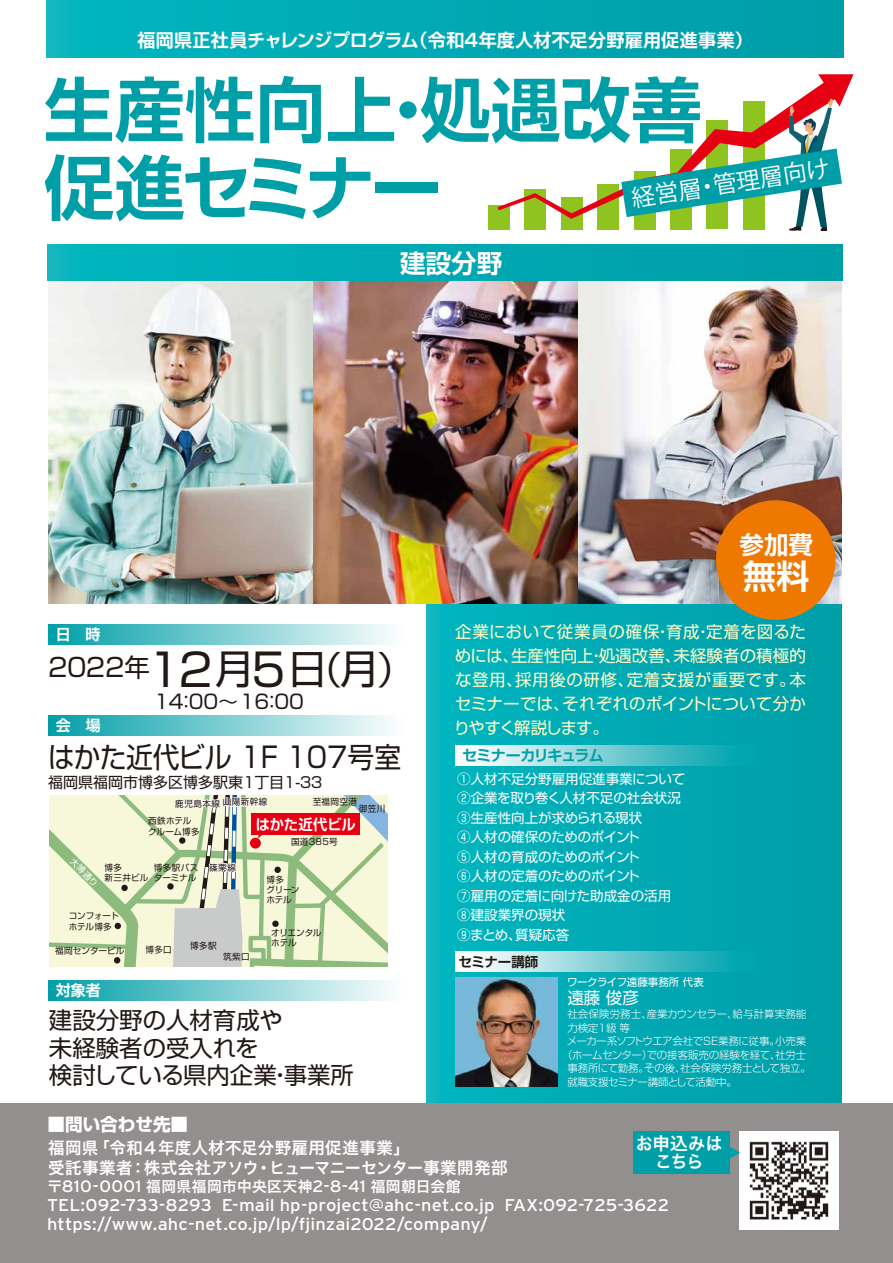
<style>
.page{position:relative;width:893px;height:1263px;background:#fff}
.page>*{position:absolute;margin:0;border:0;box-sizing:border-box;transform-origin:0 0}
.t1{font:700 70.5px/78px "Shin Go Pro De";color:#009fa8}
.t2{font:45px "Shin Go Pro";color:#221815}
.t3{font:700 33.45px "Shin Go Pro De";color:#fff}
.t4{font:28.5px "Shin Go Pro";color:#221815;scale:.94 1}
.t5{font:25.5px "Shin Go Pro";letter-spacing:-.195em;color:#221815}
.t6{font:700 25.5px "Shin Go Pro De";color:#fff}
.t7{font:700 24.45px "Shin Go Pro De";color:#fff}
.t8{font:23.55px "Koz Go Pr 6 N";color:#fff}
.t9{font:23.4px/27.8px "Shin Go Pro";color:#221815}
.t10{font:19.5px "Shin Go Pro";color:#221815}
.t11{font:700 18px "Shin Go Pro De";letter-spacing:.01em;color:#fff}
.t12{font:700 17.55px "Shin Go Pro";color:#fff}
.t13{font:17.4px/18px "Hiragino Sans W6";color:#fff;text-align:center;scale:.95 1}
.t14{font:16.95px/19.4px "Interstate";letter-spacing:.005em;color:#fff;scale:1.08 1}
.t15{font:16.5px/24px "Shin Go Pro";letter-spacing:.015em;color:#fffbc7;text-align:justify}
.t16{font:16.5px/19.5px "Hiragino Sans W6";letter-spacing:.025em;color:#fff}
.t17{font:16.5px "Shin Go Pro";color:#fff}
.t18{font:15px "Shin Go Pro";color:#221815}
.t19{font:700 15px "Shin Go Pro De";letter-spacing:-.04em;color:#009fa8}
.t20{font:700 15px "Shin Go Pro De";color:#fff}
.t21{font:14.7px "Hiragino Sans W6";letter-spacing:.025em;color:#fff}
.t22{font:700 14.55px "Shin Go Pro De";letter-spacing:-.01em;color:#fff}
.t23{font:13.5px/19.5px "Shin Go Pro";color:#fff}
.t24{font:700 13.5px "Shin Go Pro De";color:#221815}
.t25{font:300 10.5px "Shin Go Pro";letter-spacing:-.02em;color:#fff}
.t26{font:300 10.5px "Shin Go Pro";letter-spacing:-.04em;color:#fff}
.t27{font:300 10.5px "Shin Go Pro";letter-spacing:.005em;color:#fff}
.t28{font:10.5px "Shin Go Pro";letter-spacing:-.035em;color:#fff}
.t29{font:8.7px/10.2px "Shin Go Pro";letter-spacing:.03em;color:#221815}
.t30{font:8.7px/10.2px "Shin Go Pro";color:#221815}
.t31{font:8.7px/10.2px "Shin Go Pro";letter-spacing:-.01em;color:#221815}
.t32{font:8.7px "Shin Go Pro";letter-spacing:.05em;color:#221815}
.t33{font:8.7px/10.2px "Shin Go Pro";letter-spacing:-.015em;color:#221815}
.t34{font:8.7px/10.2px "Shin Go Pro";letter-spacing:-.035em;color:#221815}
.t35{font:8.7px "Shin Go Pro";color:#fff}
.s1{font-size:40.2px}
.s2{font-size:37.5px}
.s3{font-size:16.35px}
.s4{font-family:"Interstate";font-size:16.5px}
.s5{font-size:17.55px}
</style>
<div class="page">
<div style="left:426px;top:604px;width:416px;height:513px;background:linear-gradient(to right,#02b5be,#009ea8)"></div>
<div style="left:0;top:1103px;width:893px;height:160px;background:#928f8e"></div>
<div style="left:49px;top:624px;width:355px;height:20px;background:linear-gradient(to right,#019fa8,#fefefe)"></div>
<div style="left:49px;top:715px;width:355px;height:21px;background:linear-gradient(to right,#019fa8,#fffefe)"></div>
<svg style="left:455px;top:746px;width:356px;height:20px;background:#6ac8ce"></svg>
<svg style="left:455px;top:951px;width:356px;height:20px;background:#6ac8ce"></svg>
<div style="left:49px;top:980px;width:355px;height:20px;background:linear-gradient(to right,#019fa8,#fffefe)"></div>
<img style="left:455px;top:977px;width:103px;height:109px">
<img style="left:577px;top:281px;width:265px;height:323px">
<img style="left:313px;top:317px;width:264px;height:287px">
<img style="left:48px;top:317px;width:265px;height:287px">
<img style="left:47px;top:205px;width:664px;height:112px">
<div style="left:46px;top:0;width:798px;height:58px;background:#00a9b3"></div>
<div style="left:489px;top:205px;width:21px;height:24px;background:#8fc31f"></div>
<div style="left:525px;top:189px;width:21px;height:40px;background:#8fc31f"></div>
<div style="left:561px;top:197px;width:21px;height:32px;background:#8fc31f"></div>
<div style="left:598px;top:184px;width:21px;height:45px;background:#8fc31f"></div>
<div style="left:48px;top:244px;width:794px;height:37px;background:#00a9b3"></div>
<svg style="left:497px;top:184px;width:124px;height:35px"></svg>
<svg style="left:621px;top:74px;width:232px;height:157px"></svg>
<div style="left:716px;top:500px;width:119px;height:120px;background:#ee7800;border-radius:50%"></div>
<svg style="left:49px;top:795px;width:339px;height:172px;background:#dcdbbf"></svg>
<img style="left:740px;top:1131px;width:98px;height:99px">
<div style="left:633px;top:1131px;width:96px;height:42px;background:#009fa8"></div>
<svg style="left:729px;top:1146px;width:11px;height:13px"></svg>
<h3 class="t11" style="left:138px;top:25px;width:617px">福岡県正社員チャレンジプログラム（令和4年度人材不足分野雇用促進事業）</h3>
<h1 class="t1" style="left:44px;top:63px;width:659px">生産性向上・処遇改善促進セミナー</h1>
<h3 class="t6" style="left:400px;top:242px;width:103px">建設分野</h3>
<h3 class="t8" style="left:630px;top:186px;width:202px;rotate:-9deg">経営層・管理層向け</h3>
<p class="t20" style="left:56px;top:622px;width:46px">日　時</p>
<h2 class="t2" style="left:147px;top:632px;width:269px">12<span class="s1">月</span>5<span class="s1">日</span><span class="s2">（</span><span class="s1">月</span><span class="s2">）</span></h2>
<h3 class="t5" style="left:45px;top:646px;width:106px">２０２2年</h3>
<p class="t20" style="left:56px;top:713px;width:46px">会　場</p>
<h3 class="t10" style="left:154px;top:685px;width:151px">14：00～16：00</h3>
<h3 class="t4" style="left:48px;top:734px;width:377px">はかた近代ビル 1F 107号室</h3>
<p class="t18" style="left:48px;top:770px;width:277px">福岡県福岡市博多区博多駅東１丁目１-３３</p>
<p class="t30" style="left:148px;top:815px;width:53px">西鉄ホテルクルーム博多</p>
<p class="t29" style="left:105px;top:861px;width:45px">博多<br>新三井ビル</p>
<p class="t29" style="left:313px;top:795px;width:46px">至福岡空港</p>
<p class="t22" style="left:256px;top:812px;width:102px">はかた近代ビル</p>
<p class="t32" style="left:175px;top:796px;width:94px">鹿児島本線山陽新幹線</p>
<p class="t29" style="left:359px;top:802px;width:28px">御笠川</p>
<p class="t29" style="left:291px;top:835px;width:48px">国道385号</p>
<p class="t35" style="left:77px;top:855px;width:36px;rotate:45deg">大博通り</p>
<p class="t29" style="left:154px;top:861px;width:46px">博多駅バスターミナル</p>
<p class="t29" style="left:209px;top:861px;width:28px">篠栗線</p>
<p class="t33" style="left:266px;top:873px;width:34px">博多<br>グリーンホテル</p>
<p class="t31" style="left:69px;top:910px;width:52px">コンフォートホテル博多</p>
<p class="t30" style="left:55px;top:944px;width:71px">福岡センタービル</p>
<p class="t20" style="left:56px;top:978px;width:46px">対象者</p>
<p class="t29" style="left:146px;top:944px;width:28px">博多口</p>
<p class="t29" style="left:190px;top:940px;width:28px">博多駅</p>
<p class="t29" style="left:223px;top:950px;width:28px">筑紫口</p>
<p class="t34" style="left:271px;top:927px;width:52px">オリエンタルホテル</p>
<h3 class="t9" style="left:49px;top:1003px;width:306px">建設分野の人材育成や<br>未経験者の受入れを<br>検討している県内企業・事業所</h3>
<p class="t12" style="left:48px;top:1110px;width:142px">■問い合わせ先■</p>
<h3 class="t7" style="left:739px;top:524px;width:75px">参加費</h3>
<h3 class="t3" style="left:743px;top:549px;width:69px">無料</h3>
<p class="t15" style="left:454px;top:618px;width:354px">企業において従業員の確保・育成・定着を図るためには、生産性向上・処遇改善、未経験者の積極的な登用、採用後の研修、定着支援が重要です。本セミナーでは、それぞれのポイントについて分かりやすく解説します。</p>
<p class="t19" style="left:462px;top:743px;width:143px">セミナーカリキュラム</p>
<p class="t23" style="left:457px;top:767px;width:230px">①人材不足分野雇用促進事業について<br>②企業を取り巻く人材不足の社会状況<br>③生産性向上が求められる現状<br>④人材の確保のためのポイント<br>⑤人材の育成のためのポイント<br>⑥人材の定着のためのポイント<br>⑦雇用の定着に向けた助成金の活用<br>⑧建設業界の現状<br>⑨まとめ、質疑応答</p>
<p class="t24" style="left:458px;top:950px;width:81px">セミナー講師</p>
<p class="t28" style="left:567px;top:974px;width:138px">ワークライフ遠藤事務所 代表</p>
<p class="t17" style="left:567px;top:984px;width:73px">遠藤 俊彦</p>
<p class="t27" style="left:567px;top:1006px;width:241px">社会保険労務士、産業カウンセラー、給与計算実務能</p>
<p class="t25" style="left:567px;top:1019px;width:64px">力検定1級 等</p>
<p class="t26" style="left:567px;top:1033px;width:241px">メーカー系ソフトウエア会社でSE業務に従事。小売業</p>
<p class="t25" style="left:562px;top:1046px;width:246px">（ホームセンター）での接客販売の経験を経て、社労士</p>
<p class="t25" style="left:567px;top:1060px;width:245px">事務所にて勤務。その後、社会保険労務士として独立。</p>
<p class="t26" style="left:567px;top:1073px;width:171px">就職支援セミナー講師として活動中。</p>
<p class="t16" style="left:48px;top:1137px;width:477px">福岡県「令和４年度人材不足分野雇用促進事業」<br>受託事業者：株式会社<span class="s3">アソウ</span>・<span class="s3">ヒューマニーセンター</span>事業開発部　</p>
<p class="t21" style="left:47px;top:1173px;width:415px">〒<span class="s4">810-0001</span> 福岡県福岡市中央区天神<span class="s4">2-8-41</span> 福岡朝日会館</p>
<p class="t13" style="left:636px;top:1134px;width:92px">お<span class="s5">申込</span>みはこちら</p>
<p class="t14" style="left:47px;top:1195px;width:577px">TEL:092-733-8293 E-mail hp-project@ahc-net.co.jp FAX:092-725-3622 https://www.ahc-net.co.jp/lp/fjinzai2022/company/</p>
</div>
